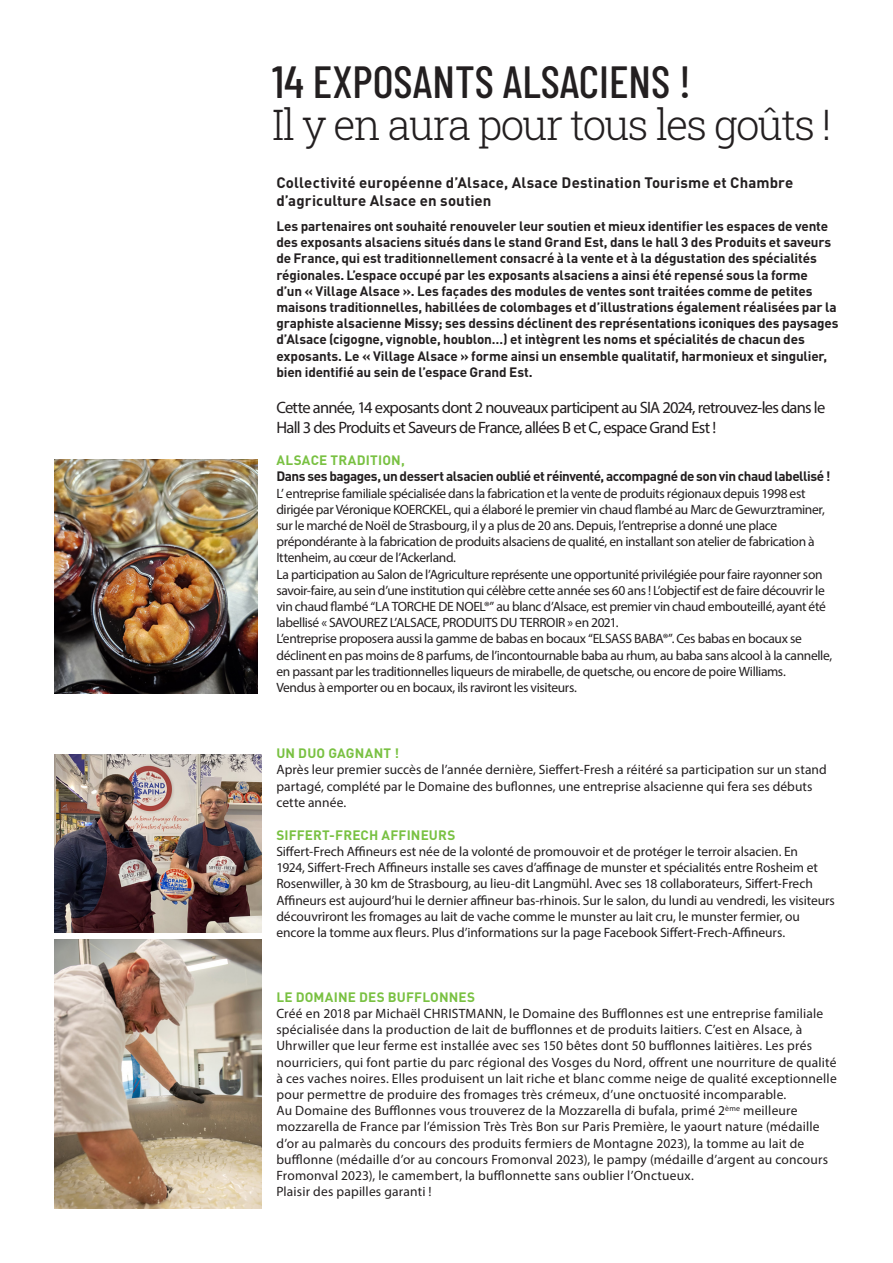
<style>
.page{position:relative;width:893px;height:1263px;background:#fff}
.page>*{position:absolute;margin:0;border:0;box-sizing:border-box;transform-origin:0 0}
.TITRE{font:500 45px "Barlow Condensed";color:#231f20}
.TITRE_BIS{font:300 42px "Roboto Slab";letter-spacing:-.04em;color:#231f20}
.INTERTITRE{font:16.5px/19.8px "Myriad Pro";letter-spacing:-.045em;color:#231f20}
.BODY_COPY{font:700 15px/18px "DIN";letter-spacing:.01em;color:#231f20}
.BODY_COPY-2{font:13.5px/16.2px "Myriad Pro";letter-spacing:-.01em;color:#231f20}
.BODY_COPY-3{font:13.5px/16.2px "Myriad Pro";letter-spacing:.015em;color:#231f20}
.BODY_COPY-4{font:700 13.5px/16.2px "DIN";letter-spacing:-.01em;color:#231f20}
.INTERTITRE-2{font:13.5px/16.5px "Myriad Pro";letter-spacing:.005em;color:#231f20}
.BODY_COPY-5{font:700 13.5px "DIN";letter-spacing:-.035em;color:#231f20}
.BODY_COPY-6{font:700 13.5px "DIN";letter-spacing:.015em;color:#79c142}
.INTERTITRE-3{font:700 13.5px "DIN";letter-spacing:.01em;color:#79c142}
.BODY_COPY-7{font:13.5px "Myriad Pro";letter-spacing:.01em;color:#231f20}
</style>
<div class="page">
<img style="left:54px;top:754px;width:207px;height:178px">
<img style="left:54px;top:940px;width:207px;height:269px">
<img style="left:54px;top:459px;width:204px;height:234px">
<p class="TITRE" style="left:272px;top:50px;width:420px">14 EXPOSANTS ALSACIENS !</p>
<p class="TITRE_BIS" style="left:272px;top:96px;width:561px">Il y en aura pour tous les goûts !</p>
<p class="BODY_COPY" style="left:276px;top:173px;width:518px">Collectivité européenne d’Alsace, Alsace Destination Tourisme et Chambre d’agriculture Alsace en soutien</p>
<p class="BODY_COPY-4" style="left:276px;top:217px;width:564px">Les partenaires ont souhaité renouveler leur soutien et mieux identifier les espaces de vente des exposants alsaciens situés dans le stand Grand Est, dans le hall 3 des Produits et saveurs de France, qui est traditionnellement consacré à la vente et à la dégustation des spécialités régionales. L’espace occupé par les exposants alsaciens a ainsi été repensé sous la forme<br>d’un « Village Alsace ». Les façades des modules de ventes sont traitées comme de petites maisons traditionnelles, habillées de colombages et d’illustrations également réalisées par la graphiste alsacienne Missy; ses dessins déclinent des représentations iconiques des paysages d’Alsace (cigogne, vignoble, houblon…) et intègrent les noms et spécialités de chacun des exposants. Le « Village Alsace » forme ainsi un ensemble qualitatif, harmonieux et singulier, bien identifié au sein de l’espace Grand Est.</p>
<p class="INTERTITRE" style="left:276px;top:397px;width:550px">Cette année, 14 exposants dont 2 nouveaux participent au SIA 2024, retrouvez-les dans le<br>Hall 3 des Produits et Saveurs de France, allées B et C, espace Grand Est !</p>
<p class="BODY_COPY-6" style="left:276px;top:451px;width:130px">ALSACE TRADITION,</p>
<p class="BODY_COPY-5" style="left:276px;top:468px;width:556px">Dans ses bagages, un dessert alsacien oublié et réinventé, accompagné de son vin chaud labellisé !</p>
<p class="BODY_COPY-2" style="left:276px;top:485px;width:550px">L’ entreprise familiale spécialisée dans la fabrication et la vente de produits régionaux depuis 1998 est dirigée par Véronique KOERCKEL, qui a élaboré le premier vin chaud flambé au Marc de Gewurztraminer, sur le marché de Noël de Strasbourg, il y a plus de 20 ans. Depuis, l’entreprise a donné une place prépondérante à la fabrication de produits alsaciens de qualité, en installant son atelier de fabrication à Ittenheim, au cœur de l’Ackerland.</p>
<p class="BODY_COPY-2" style="left:276px;top:566px;width:551px">La participation au Salon de l’Agriculture représente une opportunité privilégiée pour faire rayonner son savoir-faire, au sein d’une institution qui célèbre cette année ses 60 ans ! L’objectif est de faire découvrir le vin chaud flambé “LA TORCHE DE NOEL®” au blanc d’Alsace, est premier vin chaud embouteillé, ayant été labellisé « SAVOUREZ L’ALSACE, PRODUITS DU TERROIR » en 2021.</p>
<p class="BODY_COPY-2" style="left:276px;top:630px;width:557px">L’entreprise proposera aussi la gamme de babas en bocaux “ELSASS BABA®”. Ces babas en bocaux se déclinent en pas moins de 8 parfums, de l’incontournable baba au rhum, au baba sans alcool à la cannelle, en passant par les traditionnelles liqueurs de mirabelle, de quetsche, ou encore de poire Williams.</p>
<p class="BODY_COPY-2" style="left:276px;top:679px;width:302px">Vendus à emporter ou en bocaux, ils raviront les visiteurs.</p>
<p class="INTERTITRE-3" style="left:276px;top:744px;width:124px">UN DUO GAGNANT !</p>
<p class="INTERTITRE-2" style="left:276px;top:761px;width:552px">Après leur premier succès de l’année dernière, Sieffert-Fresh a réitéré sa participation sur un stand partagé, complété par le Domaine des buflonnes, une entreprise alsacienne qui fera ses débuts cette année.</p>
<p class="INTERTITRE-3" style="left:276px;top:826px;width:180px">SIFFERT-FRECH AFFINEURS</p>
<p class="BODY_COPY-2" style="left:276px;top:843px;width:560px">Siffert-Frech Affineurs est née de la volonté de promouvoir et de protéger le terroir alsacien. En<br>1924, Siffert-Frech Affineurs installe ses caves d’affinage de munster et spécialités entre Rosheim et Rosenwiller, à 30 km de Strasbourg, au lieu-dit Langmühl. Avec ses 18 collaborateurs, Siffert-Frech Affineurs est aujourd’hui le dernier affineur bas-rhinois. Sur le salon, du lundi au vendredi, les visiteurs découvriront les fromages au lait de vache comme le munster au lait cru, le munster fermier, ou encore la tomme aux fleurs. Plus d’informations sur la page Facebook Siffert-Frech-Affineurs.</p>
<p class="BODY_COPY-6" style="left:276px;top:988px;width:200px">LE DOMAINE DES BUFFLONNES</p>
<p class="BODY_COPY-3" style="left:276px;top:1005px;width:562px">Créé en 2018 par Michaël CHRISTMANN, le Domaine des Bufflonnes est une entreprise familiale spécialisée dans la production de lait de bufflonnes et de produits laitiers. C’est en Alsace, à Uhrwiller que leur ferme est installée avec ses 150 bêtes dont 50 bufflonnes laitières. Les prés nourriciers, qui font partie du parc régional des Vosges du Nord, offrent une nourriture de qualité à ces vaches noires. Elles produisent un lait riche et blanc comme neige de qualité exceptionnelle pour permettre de produire des fromages très crémeux, d’une onctuosité incomparable.<br>Au Domaine des Bufflonnes vous trouverez de la Mozzarella di bufala, primé 2<sup>ème</sup> meilleure mozzarella de France par l’émission Très Très Bon sur Paris Première, le yaourt nature (médaille d’or au palmarès du concours des produits fermiers de Montagne 2023), la tomme au lait de bufflonne (médaille d’or au concours Fromonval 2023), le pampy (médaille d’argent au concours Fromonval 2023), le camembert, la bufflonnette sans oublier l’Onctueux.</p>
<p class="BODY_COPY-7" style="left:276px;top:1183px;width:157px">Plaisir des papilles garanti !</p>
</div>
